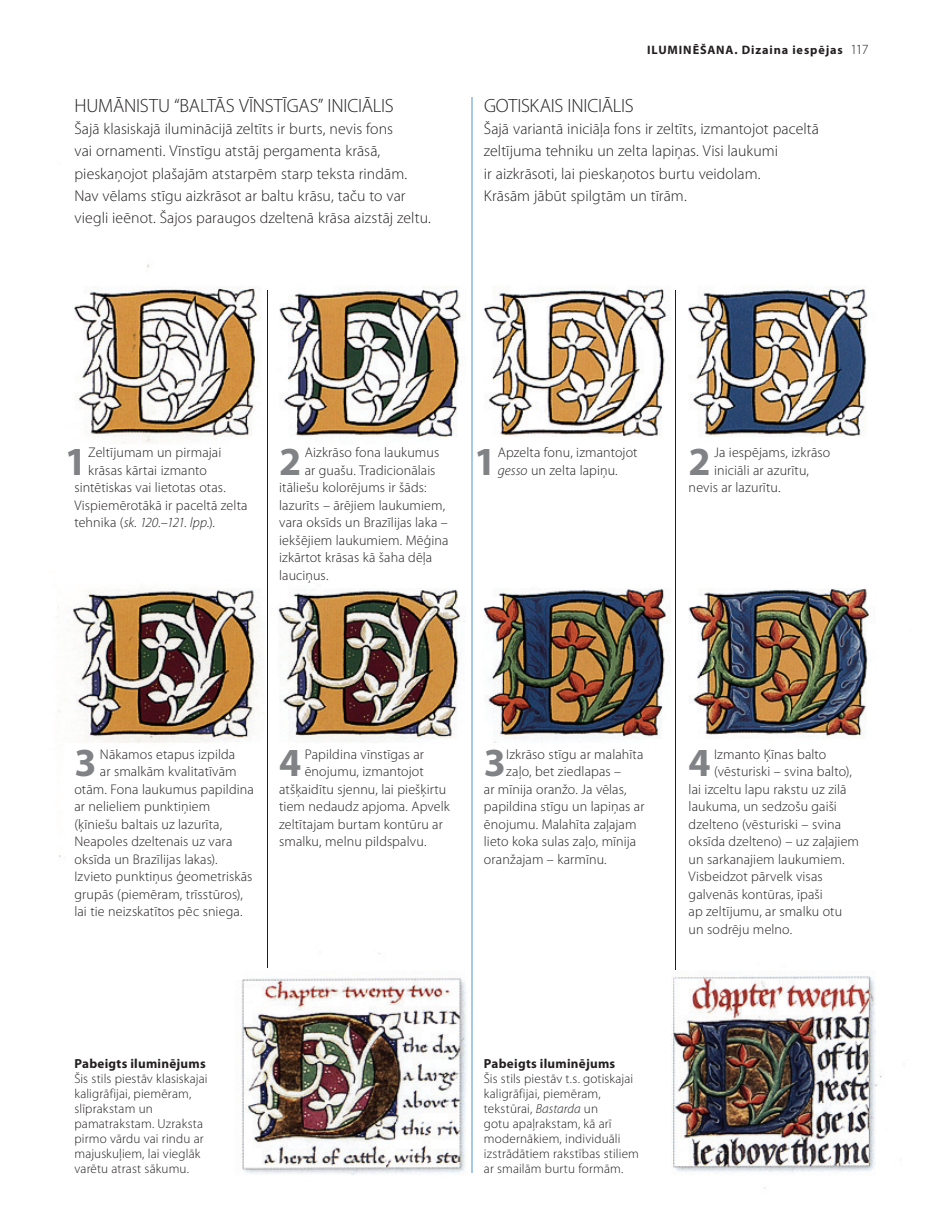
<style>
.page{position:relative;width:943px;height:1221px;background:#fff}
.page>*{position:absolute;margin:0;border:0;box-sizing:border-box;transform-origin:0 0}
.t1{font:700 39.9px "Myriad Pro";color:#808285}
.t2{font:300 19.25px "Myriad Pro";letter-spacing:-.01em;color:#231f20}
.t3{font:300 15.75px/22.4px "Myriad Pro";letter-spacing:.005em;color:#231f20}
.t4{font:300 14px/17.5px "Myriad Pro";letter-spacing:.01em;color:#231f20}
.t5{font:italic 300 14px "Myriad Pro";letter-spacing:-.01em;color:#231f20}
.t6{font:300 13.12px/14.9px "Myriad Pro";letter-spacing:.01em;color:#231f20}
.t7{font:700 13.12px "Myriad Pro";letter-spacing:.02em;color:#231f20}
.t8{font:700 12.25px "Myriad Pro";letter-spacing:.07em;color:#231f20}
.s1{font-weight:300;font-size:14px}
.s2{font-style:normal}
.s3{font-style:italic}
</style>
<div class="page">
<img style="left:57px;top:97px;width:825px;height:1092px">
<hr style="left:471px;top:98px;width:1px;height:1074px;background:#a8c8e7">
<hr style="left:267px;top:290px;width:1px;height:677px;background:#231f20">
<hr style="left:675px;top:290px;width:1px;height:679px;background:#231f20">
<h2 class="t2" style="left:75px;top:95px;width:321px">HUMĀNISTU “BALTĀS VĪNSTĪGAS” INICIĀLIS</h2>
<p class="t3" style="left:74px;top:118px;width:358px">Šajā klasiskajā iluminācijā zeltīts ir burts, nevis fons<br>vai ornamenti. Vīnstīgu atstāj pergamenta krāsā, pieskaņojot plašajām atstarpēm starp teksta rindām.<br>Nav vēlams stīgu aizkrāsot ar baltu krāsu, taču to var viegli ieēnot. Šajos paraugos dzeltenā krāsa aizstāj zeltu.</p>
<p class="t8" style="left:647px;top:43px;width:223px">ILUMINĒŠANA. Dizaina iespējas <span class="s1">117</span></p>
<h2 class="t2" style="left:484px;top:95px;width:151px">GOTISKAIS INICIĀLIS</h2>
<p class="t3" style="left:484px;top:118px;width:337px">Šajā variantā iniciāļa fons ir zeltīts, izmantojot paceltā zeltījuma tehniku un zelta lapiņas. Visi laukumi<br>ir aizkrāsoti, lai pieskaņotos burtu veidolam.<br>Krāsām jābūt spilgtām un tīrām.</p>
<h1 class="t1" style="left:65px;top:439px;width:24px">1</h1>
<p class="t4" style="left:88px;top:444px;width:135px">Zeltījumam un pirmajai</p>
<p class="t4" style="left:88px;top:461px;width:120px">krāsas kārtai izmanto</p>
<p class="t4" style="left:74px;top:479px;width:153px">sintētiskas vai lietotas otas.</p>
<p class="t4" style="left:74px;top:496px;width:175px">Vispiemērotākā ir paceltā zelta</p>
<p class="t5" style="left:74px;top:515px;width:142px"><span class="s2">tehnika (</span>sk. 120.–121. lpp<span class="s2">.).</span></p>
<h1 class="t1" style="left:279px;top:439px;width:24px">2</h1>
<p class="t4" style="left:305px;top:444px;width:136px">Aizkrāso fona laukumus</p>
<p class="t4" style="left:305px;top:461px;width:132px">ar guašu. Tradicionālais</p>
<p class="t4" style="left:279px;top:479px;width:149px">itāliešu kolorējums ir šāds:</p>
<p class="t4" style="left:279px;top:496px;width:167px">lazurīts – ārējiem laukumiem,</p>
<p class="t4" style="left:279px;top:514px;width:170px">vara oksīds un Brazīlijas laka –</p>
<p class="t4" style="left:279px;top:531px;width:171px">iekšējiem laukumiem. Mēģina</p>
<p class="t4" style="left:279px;top:549px;width:154px">izkārtot krāsas kā šaha dēļa</p>
<p class="t4" style="left:279px;top:566px;width:51px">lauciņus.</p>
<h1 class="t1" style="left:474px;top:439px;width:24px">1</h1>
<p class="t4" style="left:497px;top:444px;width:141px">Apzelta fonu, izmantojot <span class="s3">gesso</span> un zelta lapiņu.</p>
<h1 class="t1" style="left:688px;top:439px;width:24px">2</h1>
<p class="t4" style="left:714px;top:444px;width:118px">Ja iespējams, izkrāso</p>
<p class="t4" style="left:714px;top:461px;width:96px">iniciāli ar azurītu,</p>
<p class="t4" style="left:688px;top:479px;width:93px">nevis ar lazurītu.</p>
<h1 class="t1" style="left:74px;top:740px;width:24px">3</h1>
<p class="t4" style="left:100px;top:745px;width:137px">Nākamos etapus izpilda</p>
<p class="t4" style="left:100px;top:763px;width:138px">ar smalkām kvalitatīvām</p>
<p class="t4" style="left:74px;top:780px;width:181px">otām. Fona laukumus papildina</p>
<p class="t4" style="left:74px;top:798px;width:137px">ar nelieliem punktiņiem</p>
<p class="t4" style="left:74px;top:815px;width:149px">(ķīniešu baltais uz lazurīta,</p>
<p class="t4" style="left:74px;top:833px;width:159px">Neapoles dzeltenais uz vara</p>
<p class="t4" style="left:74px;top:850px;width:144px">oksīda un Brazīlijas lakas).</p>
<p class="t4" style="left:74px;top:868px;width:179px">Izvieto punktiņus ģeometriskās</p>
<p class="t4" style="left:74px;top:885px;width:170px">grupās (piemēram, trīsstūros),</p>
<p class="t4" style="left:74px;top:903px;width:170px">lai tie neizskatītos pēc sniega.</p>
<h1 class="t1" style="left:279px;top:740px;width:24px">4</h1>
<p class="t4" style="left:305px;top:745px;width:121px">Papildina vīnstīgas ar</p>
<p class="t4" style="left:305px;top:763px;width:120px">ēnojumu, izmantojot</p>
<p class="t4" style="left:279px;top:780px;width:169px">atšķaidītu sjennu, lai piešķirtu</p>
<p class="t4" style="left:279px;top:798px;width:172px">tiem nedaudz apjoma. Apvelk</p>
<p class="t4" style="left:279px;top:815px;width:165px">zeltītajam burtam kontūru ar</p>
<p class="t4" style="left:279px;top:833px;width:149px">smalku, melnu pildspalvu.</p>
<h1 class="t1" style="left:484px;top:740px;width:24px">3</h1>
<p class="t4" style="left:506px;top:745px;width:139px">Izkrāso stīgu ar malahīta</p>
<p class="t4" style="left:506px;top:763px;width:116px">zaļo, bet ziedlapas –</p>
<p class="t4" style="left:484px;top:780px;width:144px">ar mīnija oranžo. Ja vēlas,</p>
<p class="t4" style="left:484px;top:798px;width:162px">papildina stīgu un lapiņas ar</p>
<p class="t4" style="left:484px;top:815px;width:154px">ēnojumu. Malahīta zaļajam</p>
<p class="t4" style="left:484px;top:833px;width:154px">lieto koka sulas zaļo, mīnija</p>
<p class="t4" style="left:484px;top:850px;width:124px">oranžajam – karmīnu.</p>
<h1 class="t1" style="left:688px;top:740px;width:24px">4</h1>
<p class="t4" style="left:714px;top:745px;width:114px">Izmanto Ķīnas balto</p>
<p class="t4" style="left:714px;top:763px;width:139px">(vēsturiski – svina balto),</p>
<p class="t4" style="left:688px;top:780px;width:159px">lai izceltu lapu rakstu uz zilā</p>
<p class="t4" style="left:688px;top:798px;width:150px">laukuma, un sedzošu gaiši</p>
<p class="t4" style="left:688px;top:815px;width:154px">dzelteno (vēsturiski – svina</p>
<p class="t4" style="left:688px;top:833px;width:172px">oksīda dzelteno) – uz zaļajiem</p>
<p class="t4" style="left:688px;top:850px;width:157px">un sarkanajiem laukumiem.</p>
<p class="t4" style="left:688px;top:868px;width:135px">Visbeidzot pārvelk visas</p>
<p class="t4" style="left:688px;top:885px;width:136px">galvenās kontūras, īpaši</p>
<p class="t4" style="left:688px;top:903px;width:155px">ap zeltījumu, ar smalku otu</p>
<p class="t4" style="left:688px;top:920px;width:105px">un sodrēju melno.</p>
<p class="t7" style="left:74px;top:1056px;width:133px">Pabeigts iluminējums</p>
<p class="t6" style="left:74px;top:1071px;width:135px">Šis stils piestāv klasiskajai kaligrāfijai, piemēram, slīprakstam un pamatrakstam. Uzraksta pirmo vārdu vai rindu ar majuskuļiem, lai vieglāk varētu atrast sākumu.</p>
<p class="t7" style="left:484px;top:1056px;width:133px">Pabeigts iluminējums</p>
<p class="t6" style="left:484px;top:1071px;width:157px">Šis stils piestāv t.s. gotiskajai kaligrāfijai, piemēram, tekstūrai, <span class="s3">Bastarda</span> un<br>gotu apaļrakstam, kā arī modernākiem, individuāli izstrādātiem rakstības stiliem ar smailām burtu formām.</p>
</div>
